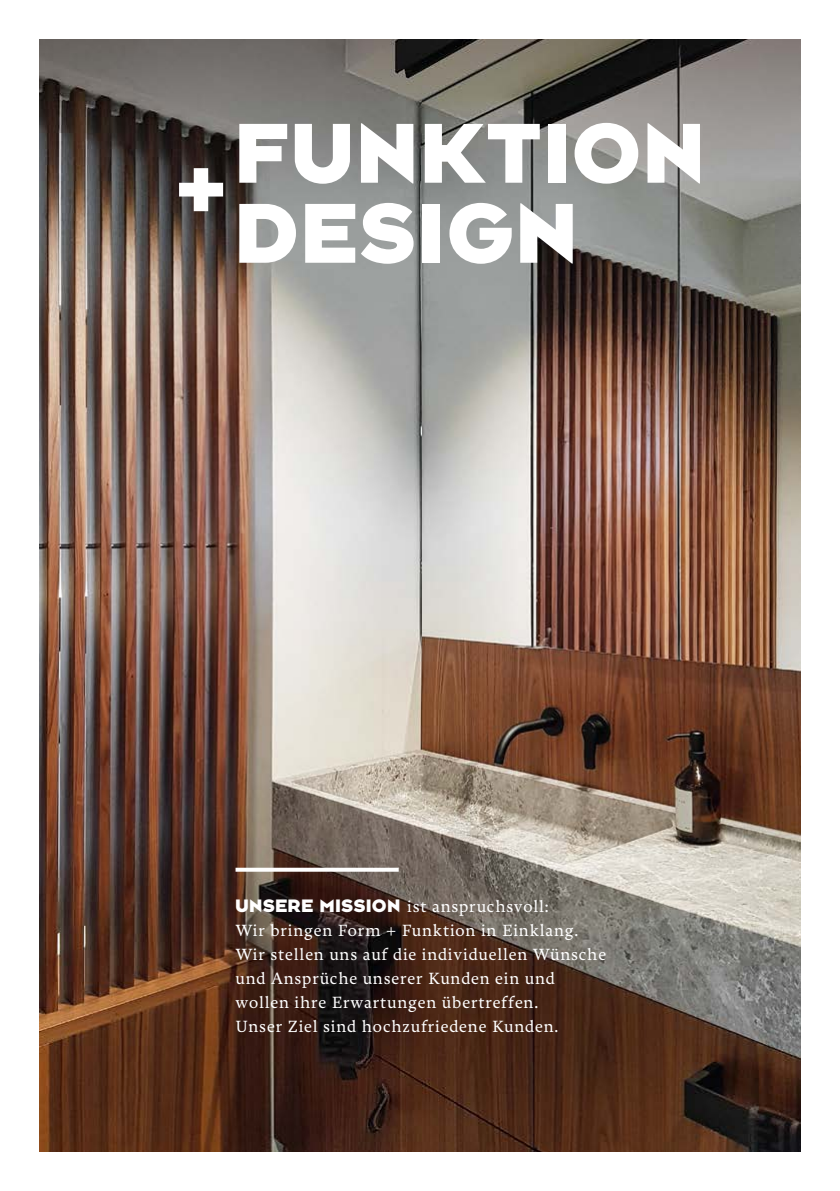
<style>
.page{position:relative;width:840px;height:1191px;background:#fff}
.page>*{position:absolute;margin:0;border:0;box-sizing:border-box;transform-origin:0 0}
.t1{font:900 80px/80px "Bonn BF";letter-spacing:.05em;color:#fff}
.t2{font:900 76px "Bonn BF";color:#fff}
.t3{font:500 17px/24px "Freya";letter-spacing:.05em;color:#fff}
.s1{font-family:"Bonn BF";font-weight:900}
</style>
<div class="page">
<img style="left:40px;top:40px;width:759px;height:1111px">
<svg style="left:235px;top:867px;width:163px;height:4px"></svg>
<h2 class="t2" style="left:176px;top:136px;width:51px">+</h2>
<h1 class="t1" style="left:235px;top:114px;width:469px">FUNKTION<br>DESIGN</h1>
<p class="t3" style="left:235px;top:895px;width:372px"><span class="s1">UNSERE MISSION</span> ist anspruchsvoll:<br>Wir bringen Form + Funktion in Einklang.<br>Wir stellen uns auf die individuellen Wünsche und Ansprüche unserer Kunden ein und wollen ihre Erwartungen übertreffen.<br>Unser Ziel sind hochzufriedene Kunden.</p>
</div>
